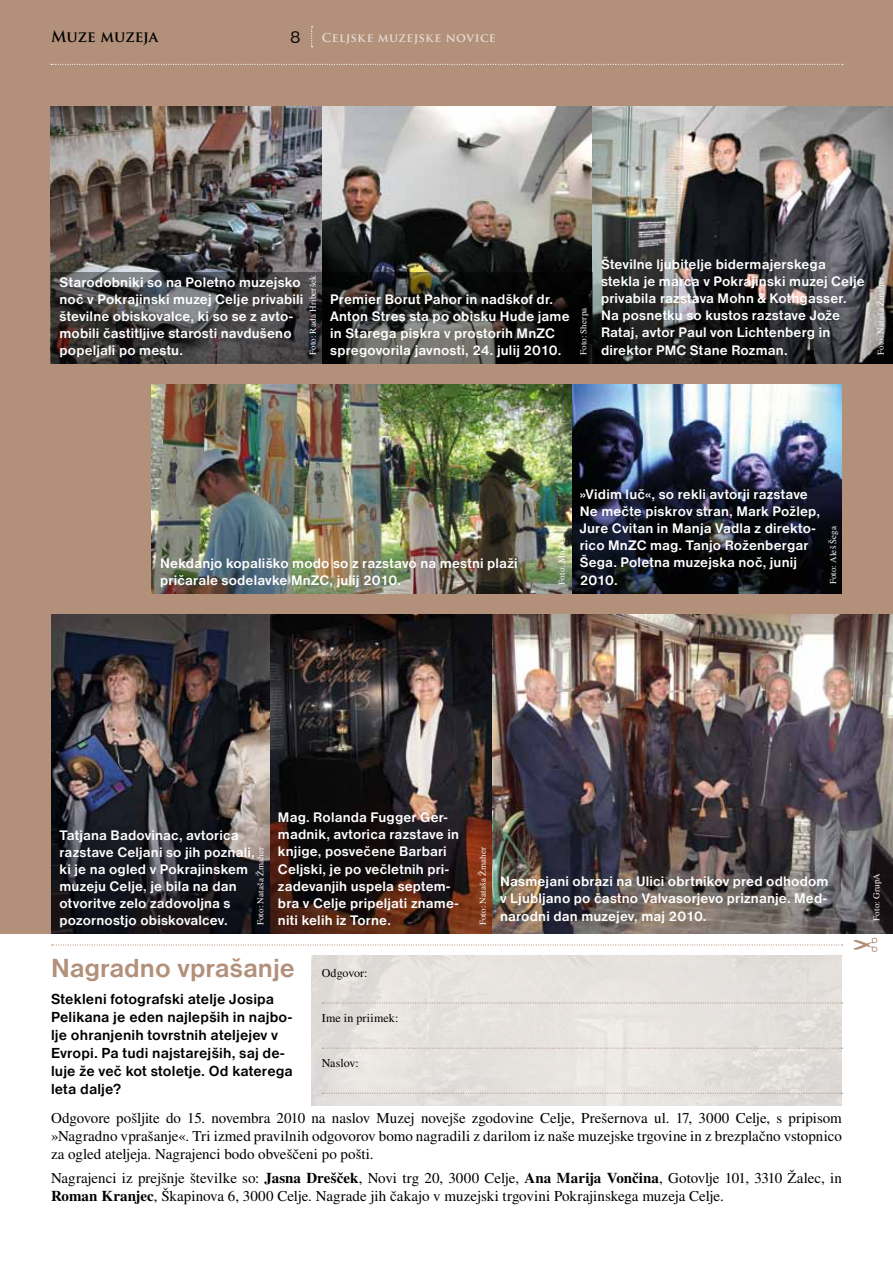
<style>
.page{position:relative;width:893px;height:1263px;background:#fff}
.page>*{position:absolute;margin:0;border:0;box-sizing:border-box;transform-origin:0 0}
.t1{font:700 27px "Nimbus San D";color:#b2907a}
.t2{font:15px/18px "Nimbus Rom No 9 LCE";letter-spacing:-.005em;color:#000;text-align:justify}
.t3{font:700 15px/18px "Nimbus San D";letter-spacing:.01em;color:#000}
.t4{font:700 15px "Trajan Pro";color:#000}
.t5{font:700 14.25px/17.1px "Nimbus San D";letter-spacing:.01em;color:#fff}
.t6{font:12px "Nimbus Rom No 9 LCE";letter-spacing:.005em;color:#000}
.t7{font:700 12px "Trajan Pro";letter-spacing:.025em;color:#e6dbd4}
.t8{font:9px "Nimbus Rom No 9 LCE";letter-spacing:.015em;color:#fff}
.s1{font-family:"Nimbus San D";font-weight:400;font-size:18px;color:#000}
.s2{font-weight:500}
</style>
<div class="page">
<div style="left:0;top:0;width:893px;height:934px;background:#b2907a"></div>
<img style="left:571px;top:385px;width:271px;height:208px">
<img style="left:152px;top:385px;width:419px;height:208px">
<img style="left:322px;top:106px;width:270px;height:166px">
<img style="left:492px;top:614px;width:401px;height:320px">
<img style="left:592px;top:106px;width:301px;height:257px">
<img style="left:51px;top:106px;width:271px;height:166px">
<img style="left:269px;top:614px;width:223px;height:320px">
<img style="left:51px;top:614px;width:218px;height:320px">
<img style="left:311px;top:956px;width:531px;height:149px">
<svg style="left:311px;top:26px;width:2px;height:21px"></svg>
<svg style="left:51px;top:272px;width:541px;height:91px;background:#353433"></svg>
<svg style="left:51px;top:64px;width:792px;height:1px"></svg>
<svg style="left:322px;top:1002px;width:520px;height:1px"></svg>
<svg style="left:322px;top:1047px;width:520px;height:2px"></svg>
<svg style="left:322px;top:1093px;width:520px;height:1px"></svg>
<svg style="left:52px;top:944px;width:790px;height:1px"></svg>
<svg style="left:853px;top:938px;width:24px;height:14px"></svg>
<p class="t4" style="left:51px;top:28px;width:109px">Muze muzeja</p>
<p class="t7" style="left:290px;top:31px;width:207px"><span class="s1">8</span> Celjske muzejske novice</p>
<p class="t5" style="left:60px;top:274px;width:245px">Starodobniki so na Poletno muzejsko noč v Pokrajinski muzej Celje privabili številne obiskovalce, ki so se z avto&shy;mobili častitljive starosti navdušeno popeljali po mestu.</p>
<p class="t8" style="left:308px;top:355px;width:82px;rotate:-90deg">Foto: Rada Hriberšek</p>
<p class="t5" style="left:330px;top:291px;width:241px">Premier Borut Pahor in nadškof dr.<br>Anton Stres sta po obisku Hude jame in Starega piskra v prostorih MnZC spregovorila javnosti, 24. julij 2010.</p>
<p class="t8" style="left:578px;top:355px;width:49px;rotate:-90deg">Foto: Sherpa</p>
<p class="t5" style="left:601px;top:256px;width:265px">Številne ljubitelje bidermajerskega stekla je marca v Pokrajinski muzej Celje privabila razstava Mohn &amp; Kothgasser.<br>Na posnetku so kustos razstave Jože Rataj, avtor Paul von Lichtenberg in direktor PMC Stane Rozman.</p>
<p class="t8" style="left:876px;top:355px;width:80px;rotate:-90deg">Foto: Nataša Žmaher</p>
<p class="t5" style="left:160px;top:555px;width:359px">Nekdanjo kopališko modo so z razstavo na mestni plaži pričarale sodelavke MnZC, julij 2010.</p>
<p class="t8" style="left:557px;top:585px;width:48px;rotate:-90deg">Foto: MnZC</p>
<p class="t5" style="left:580px;top:486px;width:242px">»Vidim luč«, so rekli avtorji razstave<br>Ne mečte piskrov stran, Mark Požlep,<br>Jure Cvitan in Manja Vadla z direkto&shy;rico MnZC mag. Tanjo Roženbergar<br>Šega. Poletna muzejska noč, junij<br>2010.</p>
<p class="t8" style="left:828px;top:584px;width:60px;rotate:-90deg">Foto: Aleš Šega</p>
<p class="t5" style="left:60px;top:827px;width:197px">Tatjana Badovinac, avtorica razstave Celjani so jih poznali, ki je na ogled v Pokrajinskem muzeju Celje, je bila na dan otvoritve zelo zadovoljna s pozornostjo obiskovalcev.</p>
<p class="t8" style="left:255px;top:925px;width:80px;rotate:-90deg">Foto: Nataša Žmaher</p>
<p class="t5" style="left:278px;top:809px;width:183px">Mag. Rolanda Fugger Ger&shy;madnik, avtorica razstave in knjige, posvečene Barbari<br>Celjski, je po večletnih pri&shy;zadevanjih uspela septem&shy;bra v Celje pripeljati zname&shy;niti kelih iz Torne.</p>
<p class="t8" style="left:477px;top:925px;width:80px;rotate:-90deg">Foto: Nataša Žmaher</p>
<p class="t5" style="left:500px;top:873px;width:330px">Nasmejani obrazi na Ulici obrtnikov pred odhodom v Ljubljano po častno Valvasorjevo priznanje. Med&shy;narodni dan muzejev, maj 2010.</p>
<h1 class="t1" style="left:51px;top:953px;width:245px">Nagradno vprašanje</h1>
<p class="t3" style="left:51px;top:990px;width:243px">Stekleni fotografski atelje Josipa<br>Pelikana je eden najlepših in najbo&shy;lje ohranjenih tovrstnih ateljejev v<br>Evropi. Pa tudi najstarejših, saj de&shy;luje že več kot stoletje. Od katerega leta dalje?</p>
<p class="t2" style="left:51px;top:1109px;width:792px">Odgovore pošljite do 15. novembra 2010 na naslov Muzej novejše zgodovine Celje, Prešernova ul. 17, 3000 Celje, s pripisom »Nagradno vprašanje«. Tri izmed pravilnih odgovorov bomo nagradili z darilom iz naše muzejske trgovine in z brezplačno vstopnico za ogled ateljeja. Nagrajenci bodo obveščeni po pošti.</p>
<p class="t2" style="left:51px;top:1169px;width:792px">Nagrajenci iz prejšnje številke so: <span class="s2">Jasna Drešček</span>, Novi trg 20, 3000 Celje, <span class="s2">Ana Marija Vončina</span>, Gotovlje 101, 3310 Žalec, in<br><span class="s2">Roman Kranjec</span>, Škapinova 6, 3000 Celje. Nagrade jih čakajo v muzejski trgovini Pokrajinskega muzeja Celje.</p>
<p class="t6" style="left:322px;top:966px;width:47px">Odgovor:</p>
<p class="t6" style="left:322px;top:1011px;width:78px">Ime in priimek:</p>
<p class="t6" style="left:322px;top:1056px;width:39px">Naslov:</p>
<p class="t8" style="left:871px;top:921px;width:49px;rotate:-90deg">Foto: GrupA</p>
</div>
